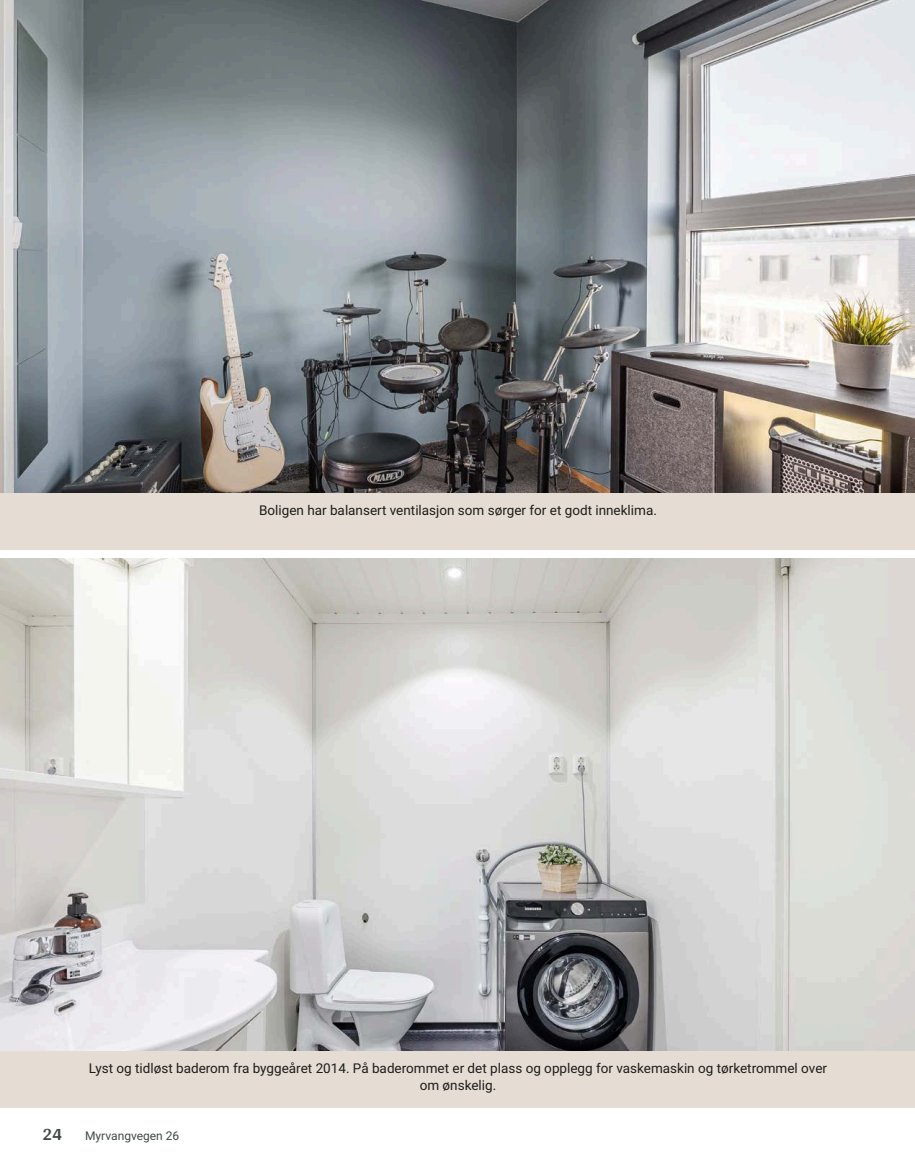
<style>
.page{position:relative;width:915px;height:1172px;background:#fff}
.page>*{position:absolute;margin:0;border:0;box-sizing:border-box;transform-origin:0 0}
.t1{font:700 18px "Arya";color:#414749}
.t2{font:13.5px/16.5px "Roboto Vitec";color:#1d1d1b;text-align:center}
.t3{font:12px "Roboto Vitec";color:#414749}
</style>
<div class="page">
<div style="left:0;top:492px;width:914px;height:58px;background:#e5dcd4"></div>
<div style="left:0;top:1050px;width:914px;height:58px;background:#e5dcd4"></div>
<img style="left:0;top:0;width:914px;height:492px">
<img style="left:0;top:558px;width:914px;height:492px">
<hr style="left:914px;top:492px;width:1px;height:58px;background:#e5dcd4">
<hr style="left:914px;top:1050px;width:1px;height:58px;background:#e5dcd4">
<p class="t2" style="left:259px;top:501px;width:399px">Boligen har balansert ventilasjon som sørger for et godt inneklima.</p>
<p class="t2" style="left:89px;top:1060px;width:739px">Lyst og tidløst baderom fra byggeåret 2014. På baderommet er det plass og opplegg for vaskemaskin og tørketrommel over om ønskelig.</p>
<h1 class="t1" style="left:43px;top:1123px;width:21px">24</h1>
<p class="t3" style="left:85px;top:1127px;width:96px">Myrvangvegen 26</p>
</div>
